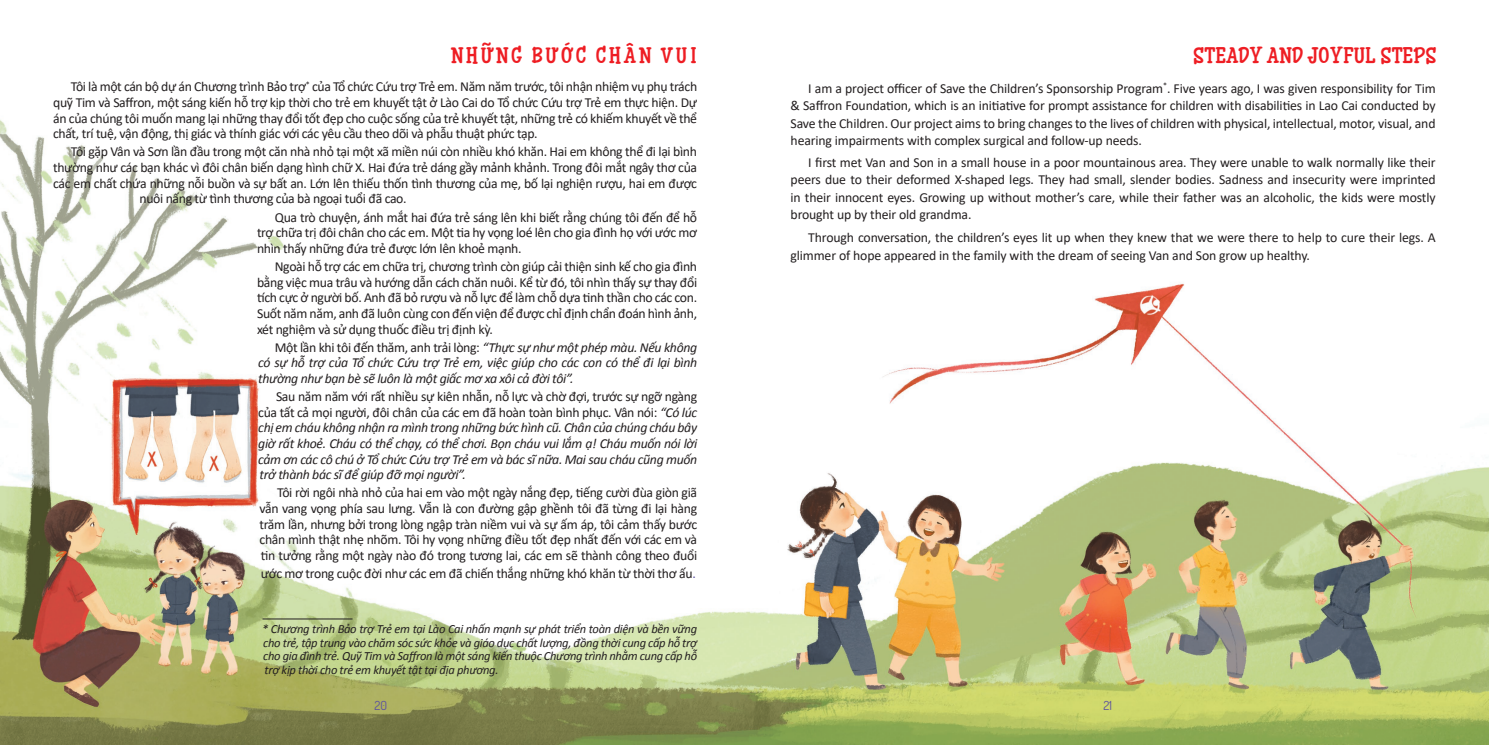
<style>
.page{position:relative;width:1489px;height:745px;background:#fff}
.page>*{position:absolute;margin:0;border:0;box-sizing:border-box;transform-origin:0 0}
.Tên_truyện_eng{font:700 22.5px "i Ciel Cucho";letter-spacing:-.01em;color:#ee1d23}
.Tên_truyện_vn{font:700 22.5px "i Ciel Cucho";letter-spacing:.1em;color:#ee1d23}
.t1{font:13.75px/15.6px "Calibri";letter-spacing:-.025em;color:#231f20;text-align:justify}
.t2{font:italic 13.75px/15.6px "Calibri";letter-spacing:-.025em;color:#231f20;text-align:justify}
.t3{font:italic 12.5px/13.8px "Calibri";letter-spacing:-.025em;color:#231f20;text-align:justify}
.t4{font:12.5px "Dosis";color:#5a4fa1}
.s1{font-style:normal}
.s2{color:#5a4fa1}
</style>
<div class="page">
<img style="left:0;top:120px;width:1488px;height:624px">
<hr style="left:262px;top:618px;width:90px;height:1px;background:#231f20">
<p class="Tên_truyện_vn" style="left:451px;top:39px;width:247px">NHỮNG BƯỚC CHÂN VUI</p>
<p class="t1" style="left:53px;top:79px;width:645px;text-indent:18px">Tôi là một cán bộ dự án Chương trình Bảo trợ<sup>*</sup> của Tổ chức Cứu trợ Trẻ em. Năm năm trước, tôi nhận nhiệm vụ phụ trách quỹ Tim và Saffron, một sáng kiến hỗ trợ kịp thời cho trẻ em khuyết tật ở Lào Cai do Tổ chức Cứu trợ Trẻ em thực hiện. Dự án của chúng tôi muốn mang lại những thay đổi tốt đẹp cho cuộc sống của trẻ khuyết tật, những trẻ có khiếm khuyết về thể chất, trí tuệ, vận động, thị giác và thính giác với các yêu cầu theo dõi và phẫu thuật phức tạp.</p>
<p class="t1" style="left:71px;top:144px;width:627px">Tôi gặp Vân và Sơn lần đầu trong một căn nhà nhỏ tại một xã miền núi còn nhiều khó khăn. Hai em không thể đi lại bình</p>
<p class="t1" style="left:53px;top:159px;width:645px">thường như các bạn khác vì đôi chân biến dạng hình chữ X. Hai đứa trẻ dáng gầy mảnh khảnh. Trong đôi mắt ngây thơ của</p>
<p class="t1" style="left:53px;top:175px;width:645px">các em chất chứa những nỗi buồn và sự bất an. Lớn lên thiếu thốn tình thương của mẹ, bố lại nghiện rượu, hai em được</p>
<p class="t1" style="left:139px;top:190px;width:269px">nuôi nấng từ tình thương của bà ngoại tuổi đã cao.</p>
<p class="t1" style="left:257px;top:209px;width:441px;text-indent:18px">Qua trò chuyện, ánh mắt hai đứa trẻ sáng lên khi biết rằng chúng tôi đến để hỗ trợ chữa trị đôi chân cho các em. Một tia hy vọng loé lên cho gia đình họ với ước mơ nhìn thấy những đứa trẻ được lớn lên khoẻ mạnh.</p>
<p class="t1" style="left:257px;top:258px;width:441px;text-indent:18px">Ngoài hỗ trợ các em chữa trị, chương trình còn giúp cải thiện sinh kế cho gia đình bằng việc mua trâu và hướng dẫn cách chăn nuôi. Kể từ đó, tôi nhìn thấy sự thay đổi tích cực ở người bố. Anh đã bỏ rượu và nỗ lực để làm chỗ dựa tinh thần cho các con.<br>Suốt năm năm, anh đã luôn cùng con đến viện để được chỉ định chẩn đoán hình ảnh, xét nghiệm và sử dụng thuốc điều trị định kỳ.</p>
<p class="t2" style="left:258px;top:338px;width:440px;text-indent:16px"><span class="s1">Một lần khi tôi đến thăm, anh trải lòng:</span> “Thực sự như một phép màu. Nếu không có sự hỗ trợ của Tổ chức Cứu trợ Trẻ em, việc giúp cho các con có thể đi lại bình thường như bạn bè sẽ luôn là một giấc mơ xa xôi cả đời tôi”.</p>
<p class="t2" style="left:258px;top:388px;width:440px;text-indent:18px"><span class="s1">Sau năm năm với rất nhiều sự kiên nhẫn, nỗ lực và chờ đợi, trước sự ngỡ ngàng của tất cả mọi người, đôi chân của các em đã hoàn toàn bình phục. Vân nói:</span> “Có lúc chị em cháu không nhận ra mình trong những bức hình cũ. Chân của chúng cháu bây giờ rất khoẻ. Cháu có thể chạy, có thể chơi. Bọn cháu vui lắm ạ! Cháu muốn nói lời cảm ơn các cô chú ở Tổ chức Cứu trợ Trẻ em và bác sĩ nữa. Mai sau cháu cũng muốn trở thành bác sĩ để giúp đỡ mọi người”.</p>
<p class="t1" style="left:259px;top:484px;width:439px;text-indent:18px">Tôi rời ngôi nhà nhỏ của hai em vào một ngày nắng đẹp, tiếng cười đùa giòn giã vẫn vang vọng phía sau lưng. Vẫn là con đường gập ghềnh tôi đã từng đi lại hàng trăm lần, nhưng bởi trong lòng ngập tràn niềm vui và sự ấm áp, tôi cảm thấy bước chân mình thật nhẹ nhõm. Tôi hy vọng những điều tốt đẹp nhất đến với các em và tin tưởng rằng một ngày nào đó trong tương lai, các em sẽ thành công theo đuổi</p>
<p class="t1" style="left:261px;top:565px;width:436px">ước mơ trong cuộc đời như các em đã chiến thắng những khó khăn từ thời thơ ấu<span class="s2">.</span></p>
<p class="t3" style="left:262px;top:620px;width:436px">* Chương trình Bảo trợ Trẻ em tại Lào Cai nhấn mạnh sự phát triển toàn diện và bền vững cho trẻ, tập trung vào chăm sóc sức khỏe và giáo dục chất lượng, đồng thời cung cấp hỗ trợ cho gia đình trẻ. Quỹ Tim và Saffron là một sáng kiến thuộc Chương trình nhằm cung cấp hỗ trợ kịp thời cho trẻ em khuyết tật tại địa phương.</p>
<p class="Tên_truyện_eng" style="left:1193px;top:39px;width:244px">STEADY AND JOYFUL STEPS</p>
<p class="t1" style="left:790px;top:79px;width:646px;line-height:17.2px;text-indent:18px">I am a project officer of Save the Children’s Sponsorship Program<sup>*</sup>. Five years ago, I was given responsibility for Tim &amp; Saffron Foundation, which is an initiative for prompt assistance for children with disabilities in Lao Cai conducted by Save the Children. Our project aims to bring changes to the lives of children with physical, intellectual, motor, visual, and hearing impairments with complex surgical and follow-up needs.</p>
<p class="t1" style="left:790px;top:153px;width:646px;line-height:17.2px;text-indent:18px">I first met Van and Son in a small house in a poor mountainous area. They were unable to walk normally like their peers due to their deformed X-shaped legs. They had small, slender bodies. Sadness and insecurity were imprinted in their innocent eyes. Growing up without mother’s care, while their father was an alcoholic, the kids were mostly brought up by their old grandma.</p>
<p class="t1" style="left:790px;top:229px;width:646px;line-height:17.5px;text-indent:18px">Through conversation, the children’s eyes lit up when they knew that we were there to help to cure their legs. A glimmer of hope appeared in the family with the dream of seeing Van and Son grow up healthy.</p>
<p class="t4" style="left:374px;top:696px;width:14px">20</p>
<p class="t4" style="left:1103px;top:696px;width:10px">21</p>
</div>
